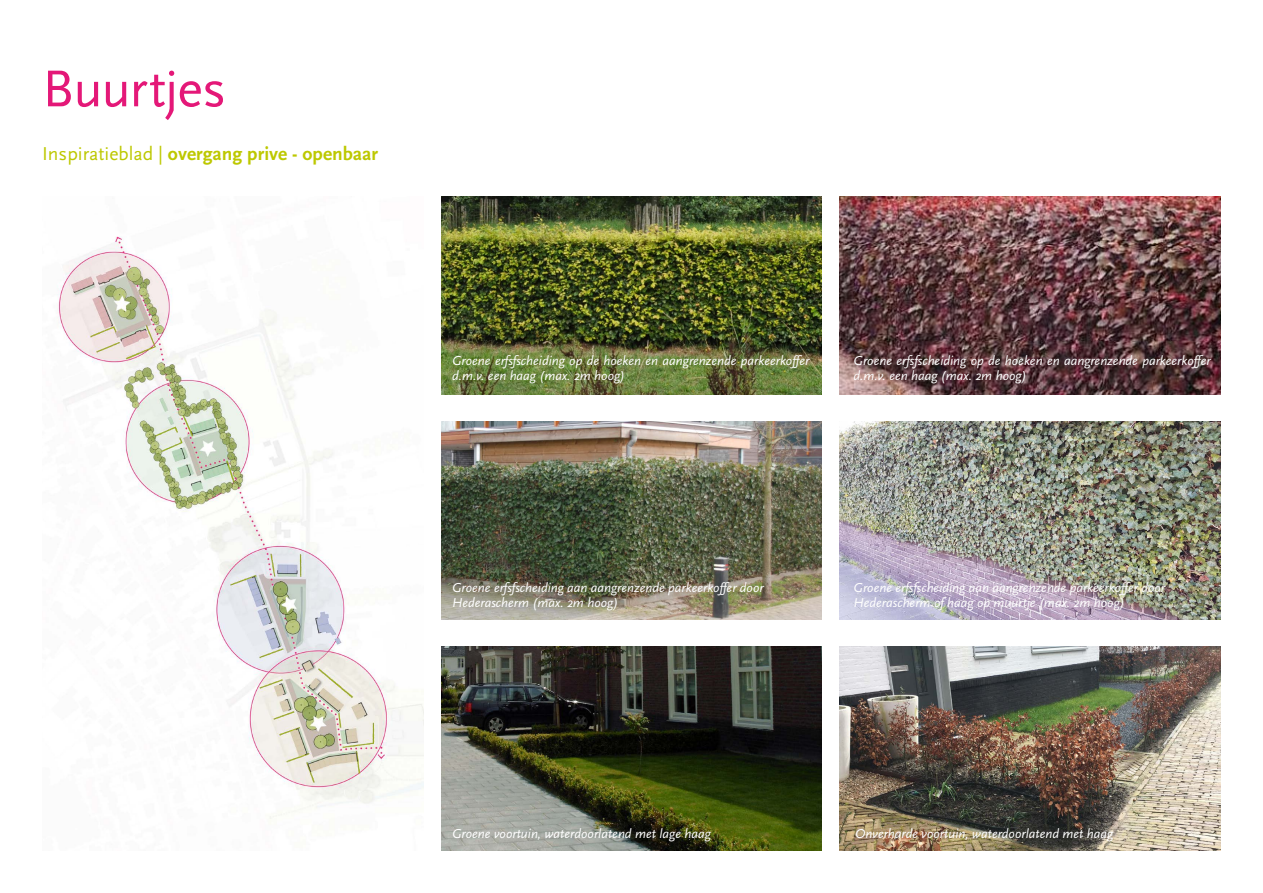
<style>
.page{position:relative;width:1263px;height:893px;background:#fff}
.page>*{position:absolute;margin:0;border:0;box-sizing:border-box;transform-origin:0 0}
.t1{font:54px "Scala Sans OT";letter-spacing:-.015em;color:#e41878}
.t2{font:700 19.5px "Scala Sans OT";color:#bdc800}
.t3{font:italic 13.5px/15px "Scala Sans OT";color:#fff}
.s1{font-weight:400}
</style>
<div class="page">
<img style="left:441px;top:646px;width:381px;height:204px">
<img style="left:57px;top:236px;width:367px;height:588px">
<img style="left:840px;top:421px;width:380px;height:198px">
<img style="left:840px;top:646px;width:380px;height:204px">
<img style="left:441px;top:421px;width:381px;height:198px">
<img style="left:840px;top:196px;width:380px;height:198px">
<img style="left:441px;top:196px;width:381px;height:198px">
<h1 class="t1" style="left:42px;top:57px;width:186px">Buurtjes</h1>
<h2 class="t2" style="left:42px;top:142px;width:337px"><span class="s1">Inspiratieblad |</span> overgang prive - openbaar</h2>
<p class="t3" style="left:452px;top:353px;width:359px">Groene erfsfscheiding op de hoeken en aangrenzende parkeerkoffer d.m.v. een haag (max. 2m hoog)</p>
<p class="t3" style="left:853px;top:353px;width:359px">Groene erfsfscheiding op de hoeken en aangrenzende parkeerkoffer d.m.v. een haag (max. 2m hoog)</p>
<p class="t3" style="left:452px;top:580px;width:313px">Groene erfsfscheiding aan aangrenzende parkeerkoffer door<br>Hederascherm (max. 2m hoog)</p>
<p class="t3" style="left:853px;top:580px;width:313px">Groene erfsfscheiding aan aangrenzende parkeerkoffer door<br>Hederascherm of haag op muurtje (max. 2m hoog)</p>
<p class="t3" style="left:452px;top:826px;width:260px">Groene voortuin, waterdoorlatend met lage haag</p>
<p class="t3" style="left:855px;top:826px;width:260px">Onverharde voortuin, waterdoorlatend met haag</p>
</div>
